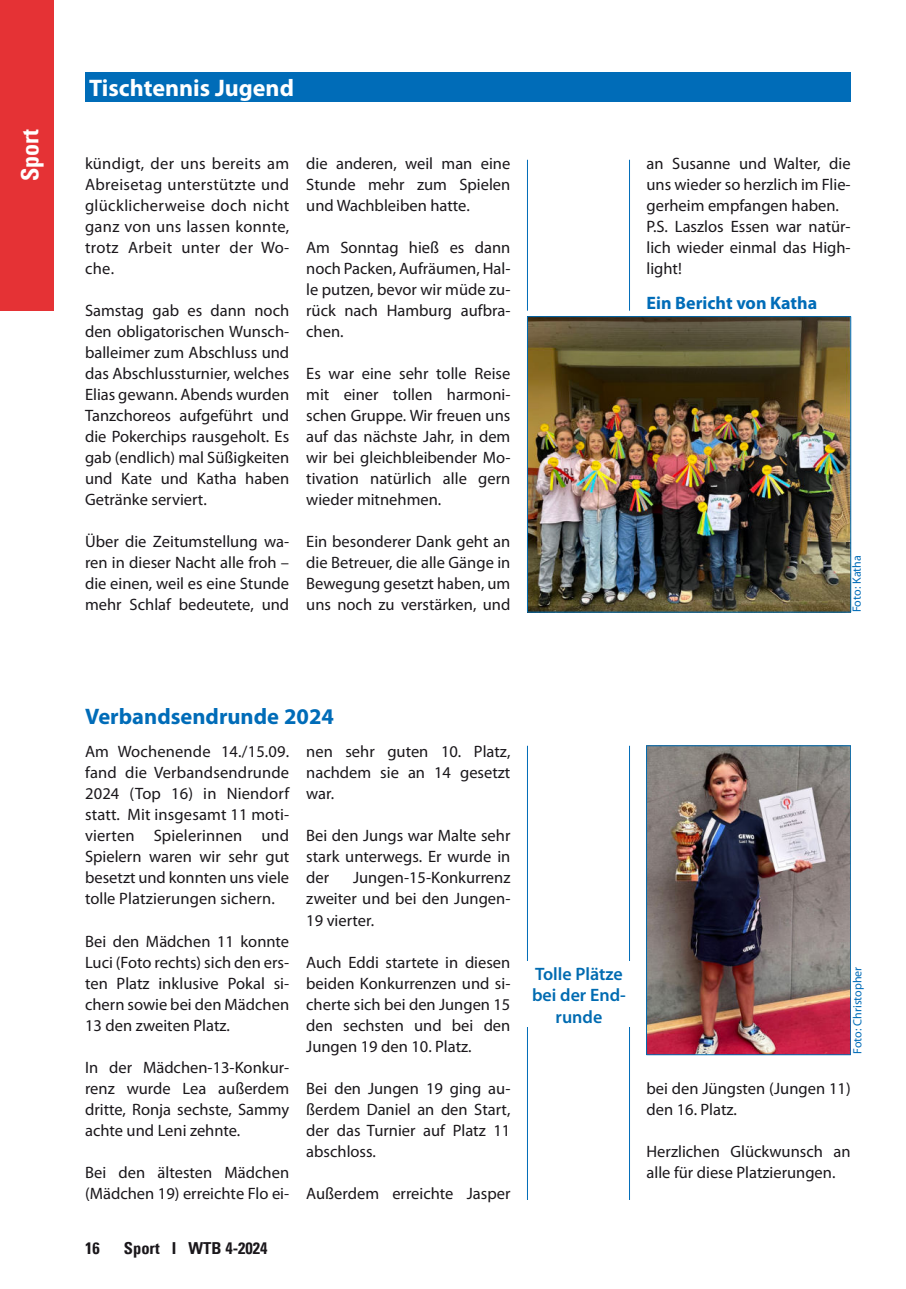
<style>
.page{position:relative;width:906px;height:1289px;background:#fff}
.page>*{position:absolute;margin:0;border:0;box-sizing:border-box;transform-origin:0 0}
.t1{font:700 24px "Myriad Pro";color:#fff}
.t2{font:700 condensed 24px "Univers LT";color:#fff}
.t3{font:700 22.5px "Myriad Pro";color:#006cb8}
.t4{font:600 18px/21.6px "Myriad Pro";color:#006bb1;text-align:center}
.t5{font:700 18px "Myriad Pro";color:#006cb8}
.t6{font:16.5px/21px "Myriad Pro";color:#1a171b;text-align:justify}
.t7{font:700 condensed 16.5px "Univers LT";color:#1a171b}
.t8{font:12px "Myriad Pro";color:#006cb8}
</style>
<div class="page">
<hr style="left:629px;top:745px;width:1px;height:454px;background:#006cb8">
<hr style="left:527px;top:745px;width:1px;height:454px;background:#006cb8">
<div style="left:0;top:0;width:53px;height:311px;background:#e53235"></div>
<div style="left:521px;top:961px;width:115px;height:65px;background:#fff"></div>
<div style="left:85px;top:72px;width:765px;height:30px;background:#006cb8"></div>
<img style="left:529px;top:318px;width:320px;height:292px">
<div style="left:527px;top:316px;width:324px;height:296px;border:1px solid #006bb1"></div>
<img style="left:648px;top:747px;width:200px;height:306px">
<div style="left:646px;top:745px;width:204px;height:310px;border:1px solid #006bb1"></div>
<hr style="left:629px;top:160px;width:1px;height:151px;background:#006cb8">
<hr style="left:527px;top:160px;width:1px;height:151px;background:#006cb8">
<h1 class="t2" style="left:15px;top:181px;width:54px;rotate:-90deg">Sport</h1>
<h1 class="t1" style="left:89px;top:75px;width:206px">Tischtennis Jugend</h1>
<p class="t6" style="left:85px;top:154px;width:206px">kündigt, der uns bereits am Abreisetag unterstützte und glücklicherweise doch nicht ganz von uns lassen konnte, trotz Arbeit unter der Wo&shy;che.</p>
<p class="t6" style="left:85px;top:301px;width:206px">Samstag gab es dann noch den obligatorischen Wunsch&shy;balleimer zum Abschluss und das Abschlussturnier, welches Elias gewann. Abends wurden Tanzchoreos aufgeführt und die Pokerchips rausgeholt. Es gab (endlich) mal Süßigkeiten und Kate und Katha haben Getränke serviert.</p>
<p class="t6" style="left:85px;top:532px;width:206px">Über die Zeitumstellung wa&shy;ren in dieser Nacht alle froh – die einen, weil es eine Stunde mehr Schlaf bedeutete, und</p>
<p class="t6" style="left:306px;top:154px;width:206px">die anderen, weil man eine Stunde mehr zum Spielen und Wachbleiben hatte.</p>
<p class="t6" style="left:306px;top:238px;width:206px">Am Sonntag hieß es dann noch Packen, Aufräumen, Hal&shy;le putzen, bevor wir müde zu&shy;rück nach Hamburg aufbra&shy;chen.</p>
<p class="t6" style="left:306px;top:364px;width:206px">Es war eine sehr tolle Reise mit einer tollen harmoni&shy;schen Gruppe. Wir freuen uns auf das nächste Jahr, in dem wir bei gleichbleibender Mo&shy;tivation natürlich alle gern wieder mitnehmen.</p>
<p class="t6" style="left:306px;top:532px;width:206px">Ein besonderer Dank geht an die Betreuer, die alle Gänge in Bewegung gesetzt haben, um uns noch zu verstärken, und</p>
<p class="t6" style="left:646px;top:154px;width:206px;text-align:left">an Susanne und Walter, die uns wieder so herzlich im Flie&shy;gerheim empfangen haben.<br>P.S. Laszlos Essen war natür&shy;lich wieder einmal das High&shy;light!</p>
<p class="t5" style="left:646px;top:293px;width:172px">Ein Bericht von Katha</p>
<p class="t8" style="left:851px;top:612px;width:58px;rotate:-90deg">Foto: Katha</p>
<h2 class="t3" style="left:85px;top:704px;width:250px">Verbandsendrunde 2024</h2>
<p class="t6" style="left:85px;top:742px;width:206px">Am Wochenende 14./15.09. fand die Verbandsendrunde 2024 (Top 16) in Niendorf statt. Mit insgesamt 11 moti&shy;vierten Spielerinnen und Spielern waren wir sehr gut besetzt und konnten uns viele tolle Platzierungen sichern.</p>
<p class="t6" style="left:85px;top:931px;width:206px">Bei den Mädchen 11 konnte Luci (Foto rechts) sich den ers&shy;ten Platz inklusive Pokal si&shy;chern sowie bei den Mädchen 13 den zweiten Platz.</p>
<p class="t6" style="left:85px;top:1057px;width:206px">In der Mädchen-13-Konkur&shy;renz wurde Lea außerdem dritte, Ronja sechste, Sammy achte und Leni zehnte.</p>
<p class="t6" style="left:85px;top:1162px;width:206px">Bei den ältesten Mädchen (Mädchen 19) erreichte Flo ei-</p>
<p class="t6" style="left:306px;top:742px;width:206px">nen sehr guten 10. Platz, nachdem sie an 14 gesetzt war.</p>
<p class="t6" style="left:306px;top:826px;width:206px">Bei den Jungs war Malte sehr stark unterwegs. Er wurde in der</p>
<p class="t6" style="left:306px;top:868px;width:206px;text-indent:47px">Jungen-15-Konkurrenz zweiter und bei den Jungen-19 vierter.</p>
<p class="t6" style="left:306px;top:952px;width:206px">Auch Eddi startete in diesen beiden Konkurrenzen und si&shy;cherte sich bei den Jungen 15 den sechsten und bei den Jungen 19 den 10. Platz.</p>
<p class="t6" style="left:306px;top:1078px;width:206px">Bei den Jungen 19 ging au&shy;ßerdem Daniel an den Start, der das Turnier auf Platz 11 abschloss.</p>
<p class="t6" style="left:306px;top:1183px;width:206px">Außerdem erreichte Jasper</p>
<p class="t7" style="left:85px;top:1238px;width:16px">16</p>
<p class="t7" style="left:124px;top:1238px;width:145px">Sport I WTB 4-2024</p>
<p class="t4" style="left:532px;top:963px;width:95px">Tolle Plätze bei der End&shy;runde</p>
<p class="t8" style="left:851px;top:1053px;width:88px;rotate:-90deg">Foto: Christopher</p>
<p class="t6" style="left:646px;top:1078px;width:206px">bei den Jüngsten (Jungen 11) den 16. Platz.</p>
<p class="t6" style="left:646px;top:1141px;width:206px">Herzlichen Glückwunsch an alle für diese Platzierungen.</p>
</div>
